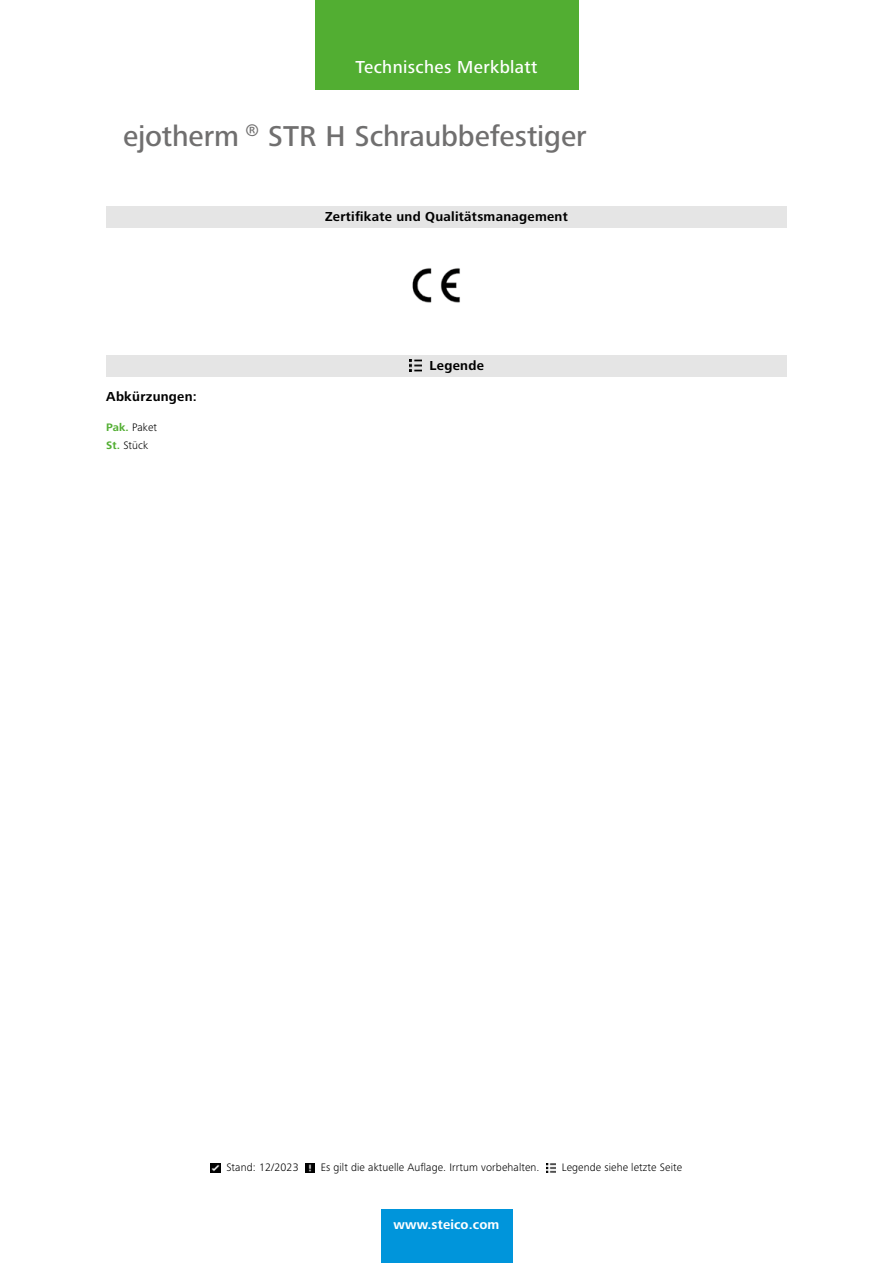
<style>
.page{position:relative;width:893px;height:1263px;background:#fff}
.page>*{position:absolute;margin:0;border:0;box-sizing:border-box;transform-origin:0 0}
.t1{font:500 29.7px "Frutiger Next LTW1 G";letter-spacing:-.005em;color:#706f6f}
.t2{font:500 18px "Frutiger Next LTW1 G";letter-spacing:.02em;color:#fff}
.t3{font:700 13.5px "Frutiger Next LTW1 G";letter-spacing:.02em;color:#000}
.t4{font:700 13.5px "Frutiger Next LTW1 G";letter-spacing:.01em;color:#fff}
.t5{font:300 11.25px/18.5px "Frutiger Next LTW1 G";letter-spacing:.01em;color:#000}
.s1{font-weight:700;color:#52ae32}
</style>
<div class="page">
<div style="left:106px;top:206px;width:681px;height:21px;background:#e5e5e5"></div>
<img style="left:412px;top:268px;width:48px;height:35px">
<div style="left:106px;top:355px;width:681px;height:22px;background:#e5e5e5"></div>
<svg style="left:409px;top:360px;width:12px;height:12px"></svg>
<div style="left:315px;top:0;width:263px;height:89px;background:#52ae32"></div>
<div style="left:381px;top:1210px;width:131px;height:53px;background:#0095db"></div>
<svg style="left:211px;top:1163px;width:9px;height:9px"></svg>
<svg style="left:305px;top:1163px;width:9px;height:9px"></svg>
<svg style="left:546px;top:1163px;width:9px;height:9px"></svg>
<h2 class="t2" style="left:355px;top:56px;width:184px">Technisches Merkblatt</h2>
<h1 class="t1" style="left:123px;top:119px;width:465px">ejotherm <sup>®</sup> STR H Schraubbefestiger</h1>
<p class="t3" style="left:325px;top:209px;width:244px">Zertifikate und Qualitätsmanagement</p>
<p class="t3" style="left:106px;top:389px;width:92px">Abkürzungen:</p>
<p class="t5" style="left:106px;top:418px;width:52px"><span class="s1">Pak.</span> Paket<br><span class="s1">St.</span> Stück</p>
<p class="t3" style="left:430px;top:358px;width:56px">Legende</p>
<p class="t5" style="left:226px;top:1158px;width:74px">Stand: 12/2023</p>
<p class="t5" style="left:321px;top:1158px;width:220px">Es gilt die aktuelle Auflage. Irrtum vorbehalten.</p>
<p class="t5" style="left:562px;top:1158px;width:122px">Legende siehe letzte Seite</p>
<p class="t4" style="left:394px;top:1217px;width:107px">www.steico.com</p>
</div>
